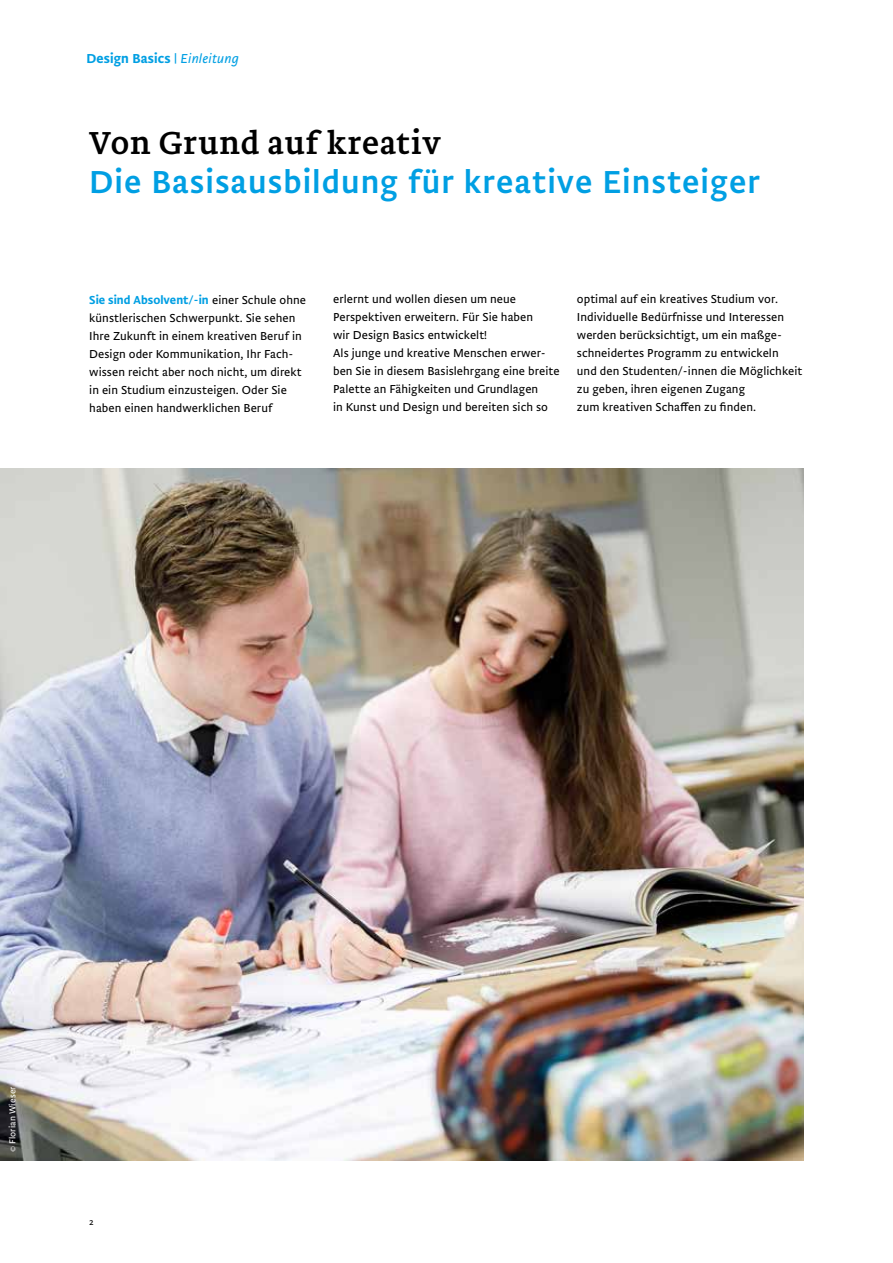
<style>
.page{position:relative;width:893px;height:1263px;background:#fff}
.page>*{position:absolute;margin:0;border:0;box-sizing:border-box;transform-origin:0 0}
.t1{font:33px "Brioni Sanst Std";letter-spacing:.03em;color:#009fe3}
.t2{font:33px "Brioni Text Std";letter-spacing:.03em;color:#000}
.t3{font:500 13.5px "Brioni Sanst Std";letter-spacing:.01em;color:#009fe3}
.t4{font:300 12px/18px "Brioni Sanst Std";letter-spacing:.005em;color:#000}
.t5{font:300 9px "Brioni Sanst Std";letter-spacing:.01em;color:#fff}
.t6{font:300 9px "Brioni Sanst Std";color:#000}
.s1{font-family:"Brioni Sans Std";font-weight:300;font-style:italic}
.s2{font-weight:500;color:#009fe3}
</style>
<div class="page">
<img style="left:0;top:468px;width:804px;height:693px">
<p class="t3" style="left:86px;top:49px;width:154px">Design Basics | <span class="s1">Einleitung</span></p>
<h1 class="t2" style="left:89px;top:121px;width:353px">Von Grund auf kreativ</h1>
<h1 class="t1" style="left:89px;top:158px;width:672px">Die Basisausbildung für kreative Einsteiger</h1>
<p class="t4" style="left:89px;top:290px;width:218px"><span class="s2">Sie sind Absolvent/-in</span> einer Schule ohne künstlerischen Schwerpunkt. Sie sehen Ihre Zukunft in einem kreativen Beruf in Design oder Kommunikation, Ihr Fach&shy;wissen reicht aber noch nicht, um direkt in ein Studium einzusteigen. Oder Sie haben einen handwerklichen Beruf</p>
<p class="t4" style="left:333px;top:289px;width:228px">erlernt und wollen diesen um neue Perspektiven erweitern. Für Sie haben<br>wir Design Basics entwickelt!<br>Als junge und kreative Menschen erwer&shy;ben Sie in diesem Basislehrgang eine breite Palette an Fähigkeiten und Grundlagen<br>in Kunst und Design und bereiten sich so</p>
<p class="t4" style="left:577px;top:289px;width:227px">optimal auf ein kreatives Studium vor.<br>Individuelle Bedürfnisse und Interessen werden berücksichtigt, um ein maßge&shy;schneidertes Programm zu entwickeln<br>und den Studenten/-innen die Möglichkeit zu geben, ihren eigenen Zugang<br>zum kreativen Schaffen zu finden.</p>
<p class="t5" style="left:6px;top:1152px;width:67px;rotate:-90deg">© Florian Wieser</p>
<p class="t6" style="left:89px;top:1216px;width:6px">2</p>
</div>
